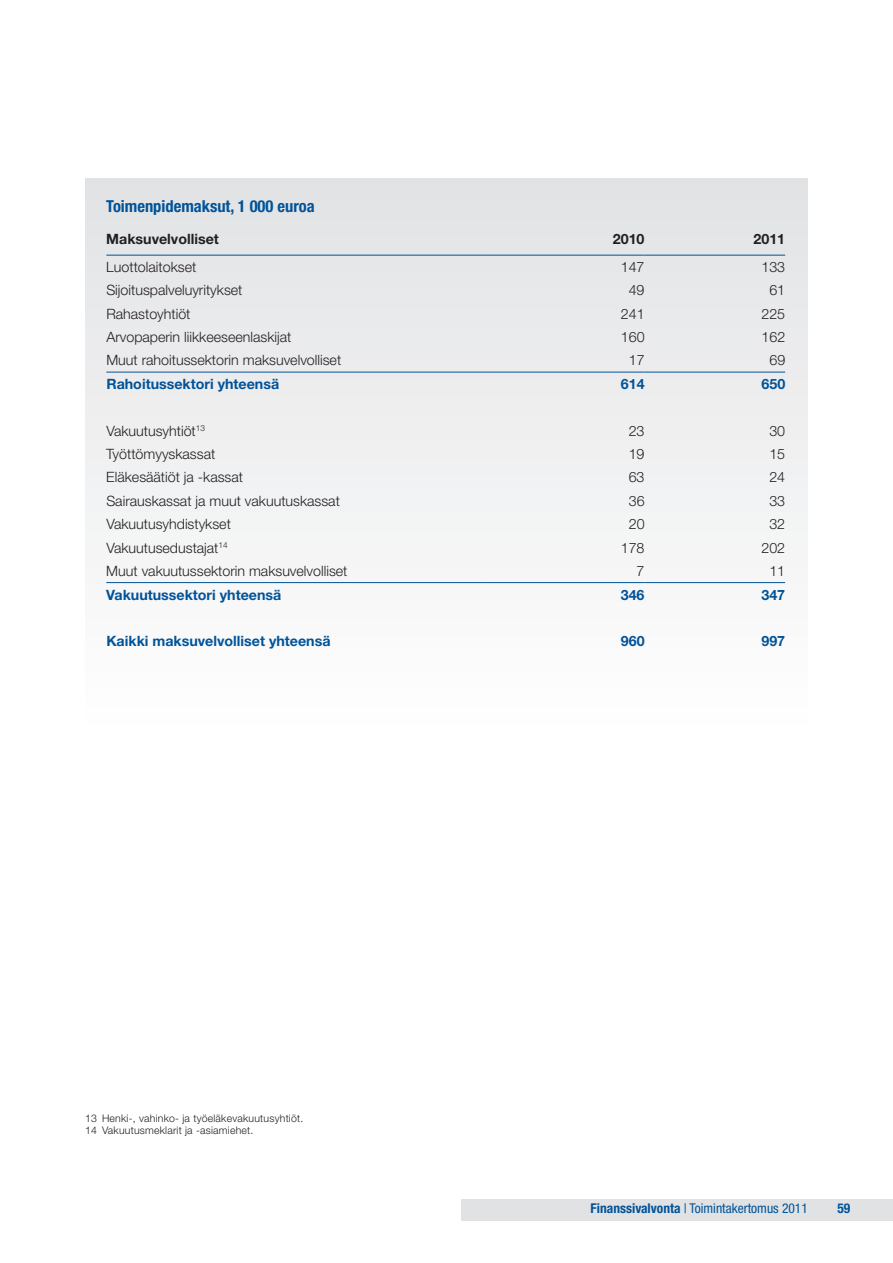
<style>
.page{position:relative;width:893px;height:1263px;background:#fff}
.page>*{position:absolute;margin:0;border:0;box-sizing:border-box;transform-origin:0 0}
.t1{font:700 condensed 16.5px "Helvetica Neue LT Std";color:#015399}
.t2{font:300 14.25px "Helvetica Neue LT Std";color:#231f20}
.t3{font:700 14.25px "Helvetica Neue LT Std";color:#015399}
.t4{font:700 14.25px "Helvetica Neue LT Std";color:#231f20}
.t5{font:condensed 13.5px "Helvetica Neue LT Std";color:#015399}
.t6{font:700 condensed 13.5px "Helvetica Neue LT Std";color:#015399}
.t7{font:300 10.5px/12.6px "Helvetica Neue LT Std";letter-spacing:.02em;color:#231f20}
.s1{font-weight:700}
</style>
<div class="page">
<div style="left:461px;top:1199px;width:432px;height:21px;background:#e1e2e4"></div>
<div style="left:85px;top:179px;width:723px;height:561px;background:linear-gradient(to bottom,#e1e2e4,#fff)"></div>
<hr style="left:106px;top:255px;width:378px;height:1px;background:#015399">
<hr style="left:484px;top:255px;width:160px;height:1px;background:#015399">
<hr style="left:644px;top:255px;width:141px;height:1px;background:#015399">
<hr style="left:106px;top:582px;width:378px;height:1px;background:#015399">
<hr style="left:484px;top:582px;width:160px;height:1px;background:#015399">
<hr style="left:644px;top:582px;width:141px;height:1px;background:#015399">
<hr style="left:106px;top:372px;width:378px;height:1px;background:#015399">
<hr style="left:484px;top:372px;width:160px;height:1px;background:#015399">
<hr style="left:644px;top:372px;width:141px;height:1px;background:#015399">
<p class="t1" style="left:106px;top:196px;width:210px">Toimenpidemaksut, 1 000 euroa</p>
<p class="t4" style="left:106px;top:230px;width:114px">Maksuvelvolliset</p>
<p class="t4" style="left:613px;top:230px;width:33px">2010</p>
<p class="t4" style="left:753px;top:230px;width:33px">2011</p>
<p class="t2" style="left:106px;top:258px;width:91px">Luottolaitokset</p>
<p class="t2" style="left:621px;top:258px;width:25px">147</p>
<p class="t2" style="left:761px;top:258px;width:25px">133</p>
<p class="t2" style="left:106px;top:282px;width:138px">Sijoituspalveluyritykset</p>
<p class="t2" style="left:629px;top:282px;width:17px">49</p>
<p class="t2" style="left:769px;top:282px;width:17px">61</p>
<p class="t2" style="left:106px;top:305px;width:86px">Rahastoyhtiöt</p>
<p class="t2" style="left:621px;top:305px;width:25px">241</p>
<p class="t2" style="left:761px;top:305px;width:25px">225</p>
<p class="t2" style="left:106px;top:328px;width:187px">Arvopaperin liikkeeseenlaskijat</p>
<p class="t2" style="left:621px;top:328px;width:25px">160</p>
<p class="t2" style="left:761px;top:328px;width:25px">162</p>
<p class="t2" style="left:106px;top:351px;width:236px">Muut rahoitussektorin maksuvelvolliset</p>
<p class="t2" style="left:629px;top:351px;width:17px">17</p>
<p class="t2" style="left:769px;top:351px;width:17px">69</p>
<p class="t3" style="left:106px;top:375px;width:174px">Rahoitussektori yhteensä</p>
<p class="t3" style="left:621px;top:375px;width:25px">614</p>
<p class="t3" style="left:761px;top:375px;width:25px">650</p>
<p class="t2" style="left:106px;top:422px;width:100px">Vakuutusyhtiöt<sup>13</sup></p>
<p class="t2" style="left:629px;top:422px;width:17px">23</p>
<p class="t2" style="left:769px;top:422px;width:17px">30</p>
<p class="t2" style="left:106px;top:445px;width:110px">Työttömyyskassat</p>
<p class="t2" style="left:629px;top:445px;width:17px">19</p>
<p class="t2" style="left:769px;top:445px;width:17px">15</p>
<p class="t2" style="left:106px;top:469px;width:138px">Eläkesäätiöt ja -kassat</p>
<p class="t2" style="left:629px;top:469px;width:17px">63</p>
<p class="t2" style="left:769px;top:469px;width:17px">24</p>
<p class="t2" style="left:106px;top:492px;width:235px">Sairauskassat ja muut vakuutuskassat</p>
<p class="t2" style="left:629px;top:492px;width:17px">36</p>
<p class="t2" style="left:769px;top:492px;width:17px">33</p>
<p class="t2" style="left:106px;top:515px;width:126px">Vakuutusyhdistykset</p>
<p class="t2" style="left:629px;top:515px;width:17px">20</p>
<p class="t2" style="left:769px;top:515px;width:17px">32</p>
<p class="t2" style="left:106px;top:539px;width:123px">Vakuutusedustajat<sup>14</sup></p>
<p class="t2" style="left:621px;top:539px;width:25px">178</p>
<p class="t2" style="left:761px;top:539px;width:25px">202</p>
<p class="t2" style="left:106px;top:562px;width:243px">Muut vakuutussektorin maksuvelvolliset</p>
<p class="t2" style="left:637px;top:562px;width:9px">7</p>
<p class="t2" style="left:769px;top:562px;width:17px">11</p>
<p class="t3" style="left:106px;top:586px;width:176px">Vakuutussektori yhteensä</p>
<p class="t3" style="left:621px;top:586px;width:25px">346</p>
<p class="t3" style="left:761px;top:586px;width:25px">347</p>
<p class="t3" style="left:106px;top:632px;width:226px">Kaikki maksuvelvolliset yhteensä</p>
<p class="t3" style="left:621px;top:632px;width:25px">960</p>
<p class="t3" style="left:761px;top:632px;width:25px">997</p>
<p class="t7" style="left:85px;top:1111px;width:220px">13 Henki-, vahinko- ja työeläkevakuutusyhtiöt.<br>14 Vakuutusmeklarit ja -asiamiehet.</p>
<p class="t5" style="left:591px;top:1200px;width:219px"><span class="s1">Finanssivalvonta</span> | Toimintakertomus 2011</p>
<p class="t6" style="left:837px;top:1200px;width:14px">59</p>
</div>
